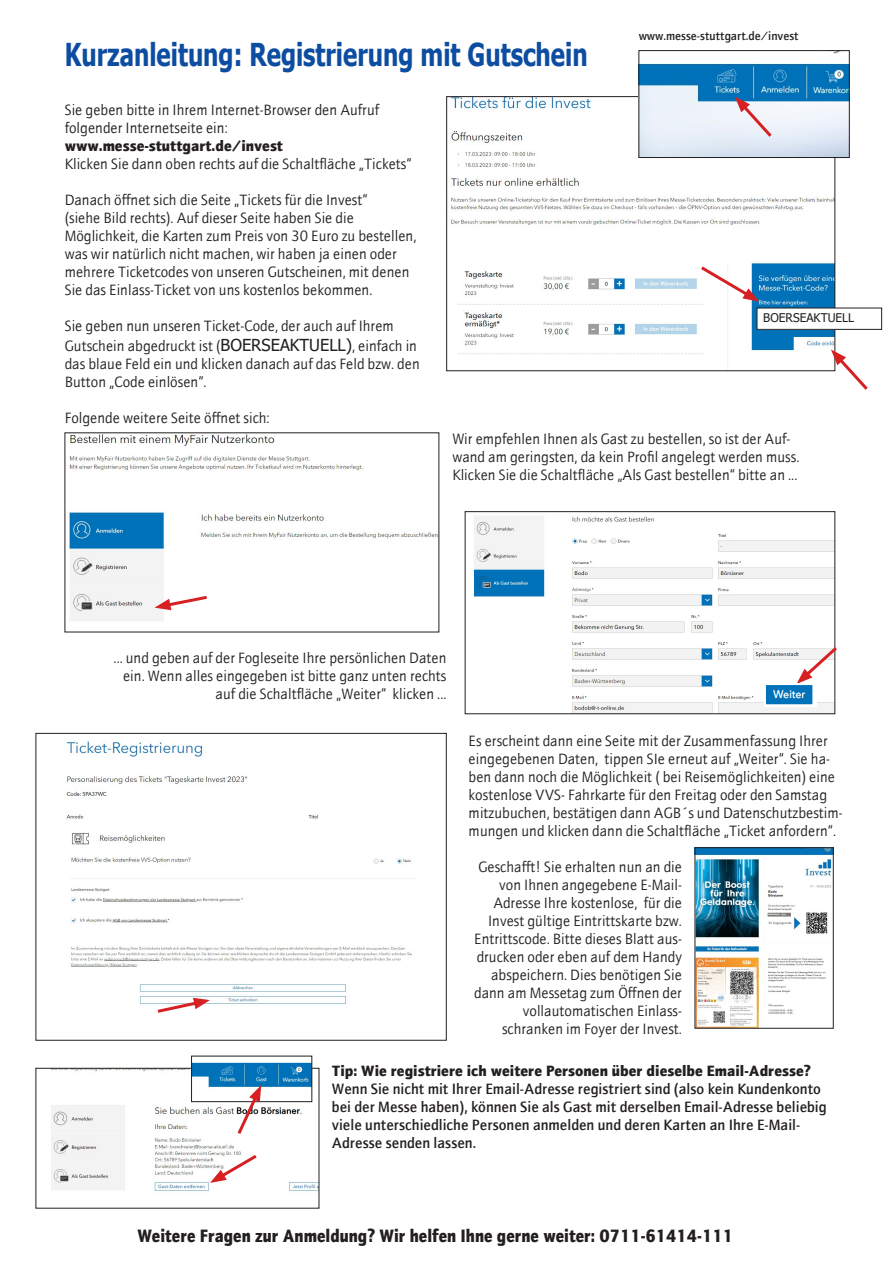
<style>
.page{position:relative;width:893px;height:1263px;background:#fff}
.page>*{position:absolute;margin:0;border:0;box-sizing:border-box;transform-origin:0 0}
.t1{font:700 31.5px "Tahoma";color:#0d4da1;scale:.76 1}
.t2{font:900 18px "AT Quay Sans";color:#231f20;scale:.91 1}
.t3{font:15px/18px "AT Quay Sans";color:#231f20}
.t4{font:500 15px/18px "AT Quay Sans";color:#231f20}
.t5{font:900 15px "AT Quay Sans";color:#231f20}
.t6{font:500 12px "AT Quay Sans";color:#231f20}
.t7{font:12px "Tahoma";color:#231f20}
.s1{font-family:"Tahoma";font-size:16.5px}
</style>
<div class="page">
<img style="left:450px;top:98px;width:383px;height:256px">
<svg style="left:698px;top:264px;width:61px;height:38px"></svg>
<div style="left:757px;top:308px;width:125px;height:21px;background:#fff"></div>
<div style="left:757px;top:308px;width:125px;height:22px;border:1px solid #231f20"></div>
<img style="left:69px;top:435px;width:368px;height:186px">
<img style="left:473px;top:516px;width:360px;height:196px">
<div style="left:465px;top:511px;width:370px;height:203px;border:1px solid #231f20"></div>
<svg style="left:154px;top:594px;width:56px;height:16px"></svg>
<svg style="left:797px;top:644px;width:40px;height:40px"></svg>
<img style="left:697px;top:849px;width:134px;height:177px">
<svg style="left:831px;top:349px;width:37px;height:41px"></svg>
<img style="left:66px;top:741px;width:253px;height:78px">
<img style="left:71px;top:833px;width:342px;height:171px">
<svg style="left:154px;top:998px;width:56px;height:15px"></svg>
<img style="left:51px;top:1070px;width:266px;height:121px">
<img style="left:193px;top:1062px;width:117px;height:38px">
<div style="left:191px;top:1056px;width:121px;height:46px;border:1px solid #231f20"></div>
<svg style="left:235px;top:1085px;width:26px;height:52px"></svg>
<svg style="left:210px;top:1152px;width:50px;height:31px"></svg>
<img style="left:641px;top:52px;width:206px;height:104px">
<div style="left:639px;top:50px;width:210px;height:108px;border:1px solid #231f20"></div>
<svg style="left:735px;top:96px;width:40px;height:44px"></svg>
<img style="left:764px;top:684px;width:52px;height:22px">
<h1 class="t1" style="left:65px;top:33px;width:690px">Kurzanleitung: Registrierung mit Gutschein</h1>
<p class="t3" style="left:65px;top:101px;width:316px">Sie geben bitte in Ihrem Internet-Browser den Aufruf folgender Internetseite ein:</p>
<p class="t5" style="left:65px;top:137px;width:220px">www.messe-stuttgart.de/invest</p>
<p class="t3" style="left:65px;top:155px;width:348px">Klicken Sie dann oben rechts auf die Schaltfläche „Tickets“</p>
<p class="t3" style="left:65px;top:191px;width:353px">Danach öffnet sich die Seite „Tickets für die Invest“<br>(siehe Bild rechts). Auf dieser Seite haben Sie die Möglichkeit, die Karten zum Preis von 30 Euro zu bestellen, was wir natürlich nicht machen, wir haben ja einen oder mehrere Ticketcodes von unseren Gutscheinen, mit denen Sie das Einlass-Ticket von uns kostenlos bekommen.</p>
<p class="t3" style="left:65px;top:316px;width:354px;line-height:19.8px">Sie geben nun unseren Ticket-Code, der auch auf Ihrem<br>Gutschein abgedruckt ist (<span class="s1">BOERSEAKTUELL)</span>, einfach in</p>
<p class="t3" style="left:65px;top:355px;width:357px">das blaue Feld ein und klicken danach auf das Feld bzw. den<br>Button „Code einlösen“.</p>
<p class="t3" style="left:65px;top:409px;width:206px">Folgende weitere Seite öffnet sich:</p>
<p class="t6" style="left:639px;top:29px;width:161px">www.messe-stuttgart.de/invest</p>
<p class="t7" style="left:763px;top:310px;width:93px">BOERSEAKTUELL</p>
<p class="t3" style="left:452px;top:429px;width:349px">Wir empfehlen Ihnen als Gast zu bestellen, so ist der Auf&shy;wand am geringsten, da kein Profil angelegt werden muss.<br>Klicken Sie die Schaltfläche „Als Gast bestellen“ bitte an ...</p>
<p class="t3" style="left:114px;top:649px;width:334px;text-align:right">... und geben auf der Fogleseite Ihre persönlichen Daten ein. Wenn alles eingegeben ist bitte ganz unten rechts auf die Schaltfläche „Weiter“ klicken ...</p>
<p class="t3" style="left:469px;top:732px;width:376px">Es erscheint dann eine Seite mit der Zusammenfassung Ihrer eingegebenen Daten, tippen SIe erneut auf „Weiter“. Sie ha&shy;ben dann noch die Möglichkeit ( bei Reisemöglichkeiten) eine kostenlose VVS- Fahrkarte für den Freitag oder den Samstag mitzubuchen, bestätigen dann AGB´s und Datenschutzbestim&shy;mungen und klicken dann die Schaltfläche „Ticket anfordern“.</p>
<p class="t3" style="left:474px;top:858px;width:209px;text-align:right">Geschafft! Sie erhalten nun an die von Ihnen angegebene E-Mail-<br>Adresse Ihre kostenlose, für die<br>Invest gültige Eintrittskarte bzw.<br>Entrittscode. Bitte dieses Blatt aus&shy;drucken oder eben auf dem Handy abspeichern. Dies benötigen Sie dann am Messetag zum Öffnen der vollautomatischen Einlass&shy;schranken im Foyer der Invest.</p>
<p class="t5" style="left:332px;top:1061px;width:481px">Tip: Wie registriere ich weitere Personen über dieselbe Email-Adresse?</p>
<p class="t4" style="left:332px;top:1079px;width:496px">Wenn Sie nicht mit Ihrer Email-Adresse registriert sind (also kein Kundenkonto bei der Messe haben), können Sie als Gast mit derselben Email-Adresse beliebig viele unterschiedliche Personen anmelden und deren Karten an Ihre E-Mail-Adresse senden lassen.</p>
<p class="t2" style="left:137px;top:1225px;width:656px">Weitere Fragen zur Anmeldung? Wir helfen Ihne gerne weiter: 0711-61414-111</p>
</div>
